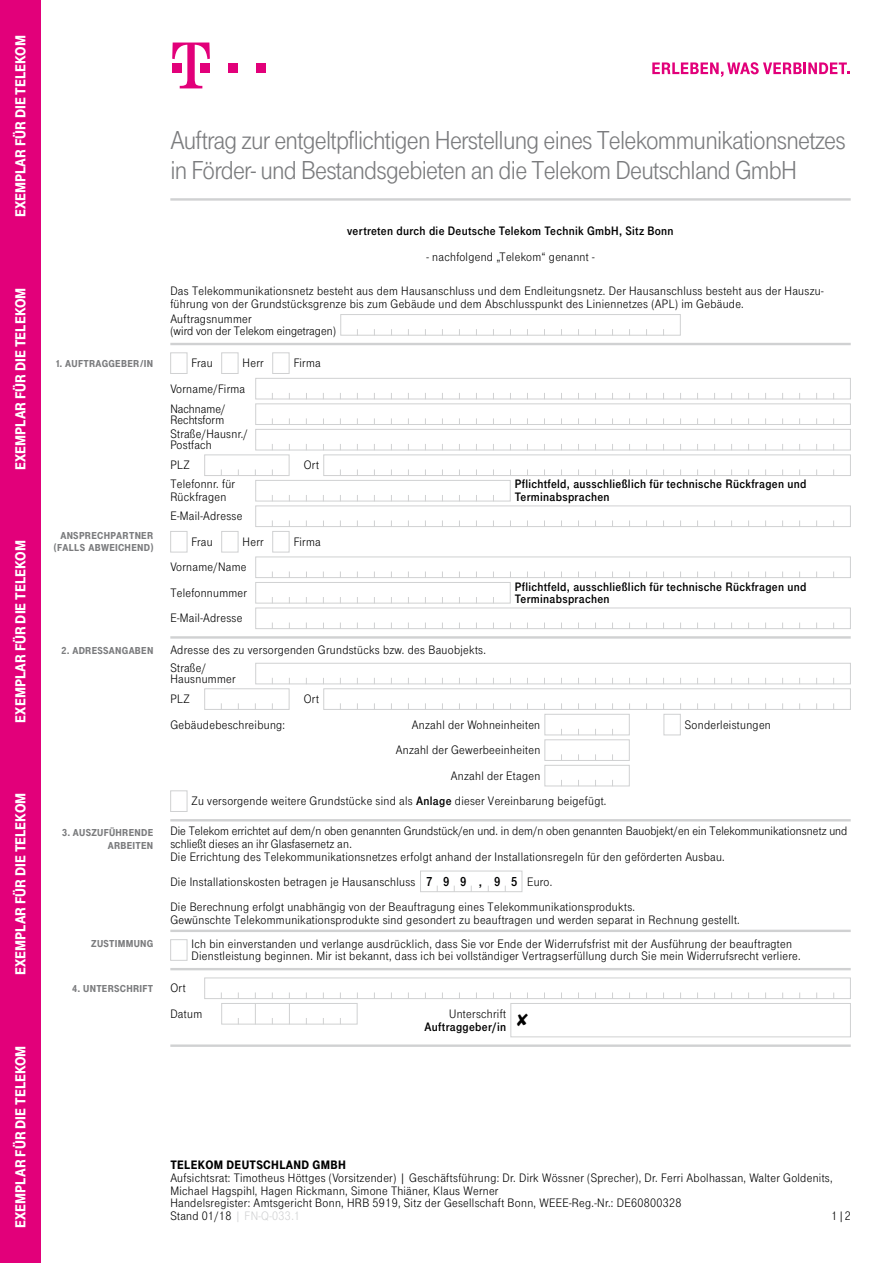
<style>
.page{position:relative;width:893px;height:1263px;background:#fff}
.page>*{position:absolute;margin:0;border:0;box-sizing:border-box;transform-origin:0 0}
.t1{font:27px/30px "Tele Grotesk Norm";letter-spacing:-.03em;color:#7b7c7e}
.t2{font:900 15px "Tele Grotesk Headline";color:#fff}
.t3{font:13.5px "Tele Grotesk Fett";color:#000}
.t4{font:12.75px/12.6px "Tele Grotesk Norm";letter-spacing:.025em;color:#000}
.t5{font:12.75px/12.6px "Tele Grotesk Norm";letter-spacing:.005em;color:#000}
.t6{font:12.75px/12.6px "Tele Grotesk Fett";letter-spacing:.025em;color:#000}
.t7{font:900 12.75px "Tele Grotesk Headline";letter-spacing:.025em;color:#000}
.t8{font:900 10.5px/12.6px "Tele Grotesk Headline";letter-spacing:.025em;color:#7b7c7e;text-align:right}
.s1{font-family:"Tele Grotesk Fett"}
.s2{color:#d0d1d2}
</style>
<div class="page">
<hr style="left:170px;top:198px;width:681px;height:3px;background:#d0d1d2">
<div style="left:420px;top:871px;width:102px;height:21px;border:1px solid #d0d1d2"></div>
<div style="left:204px;top:455px;width:85px;height:21px;border:1px solid #d0d1d2"></div>
<div style="left:255px;top:663px;width:596px;height:21px;border:1px solid #d0d1d2"></div>
<div style="left:204px;top:688px;width:85px;height:22px;border:1px solid #d0d1d2"></div>
<div style="left:323px;top:688px;width:528px;height:22px;border:1px solid #d0d1d2"></div>
<div style="left:340px;top:314px;width:341px;height:21px;border:1px solid #d0d1d2"></div>
<hr style="left:170px;top:343px;width:681px;height:2px;background:#d0d1d2">
<div style="left:170px;top:352px;width:17px;height:22px;border:1px solid #d0d1d2"></div>
<div style="left:221px;top:352px;width:17px;height:22px;border:1px solid #d0d1d2"></div>
<svg style="left:255px;top:352px;width:596px;height:175px"></svg>
<div style="left:255px;top:480px;width:255px;height:21px;border:1px solid #d0d1d2"></div>
<div style="left:170px;top:531px;width:17px;height:21px;border:1px solid #d0d1d2"></div>
<div style="left:221px;top:531px;width:17px;height:21px;border:1px solid #d0d1d2"></div>
<svg style="left:255px;top:531px;width:596px;height:98px"></svg>
<div style="left:255px;top:582px;width:255px;height:21px;border:1px solid #d0d1d2"></div>
<hr style="left:170px;top:636px;width:681px;height:3px;background:#d0d1d2">
<div style="left:545px;top:714px;width:85px;height:21px;border:1px solid #d0d1d2"></div>
<div style="left:545px;top:739px;width:85px;height:22px;border:1px solid #d0d1d2"></div>
<div style="left:545px;top:765px;width:85px;height:21px;border:1px solid #d0d1d2"></div>
<hr style="left:170px;top:819px;width:681px;height:2px;background:#d0d1d2">
<hr style="left:170px;top:930px;width:681px;height:2px;background:#d0d1d2">
<hr style="left:170px;top:968px;width:681px;height:2px;background:#d0d1d2">
<div style="left:204px;top:978px;width:647px;height:21px;border:1px solid #d0d1d2"></div>
<div style="left:510px;top:1003px;width:341px;height:34px;border:1px solid #d0d1d2"></div>
<hr style="left:170px;top:1044px;width:681px;height:3px;background:#d0d1d2">
<svg style="left:170px;top:790px;width:188px;height:235px"></svg>
<div style="left:664px;top:714px;width:17px;height:21px;border:1px solid #d0d1d2"></div>
<div style="left:228px;top:64px;width:10px;height:9px;background:#e2007a"></div>
<div style="left:256px;top:64px;width:10px;height:9px;background:#e2007a"></div>
<svg style="left:172px;top:43px;width:38px;height:45px"></svg>
<svg style="left:652px;top:62px;width:98px;height:15px"></svg>
<svg style="left:750px;top:62px;width:100px;height:12px"></svg>
<div style="left:0;top:0;width:41px;height:1263px;background:#e2007a"></div>
<p class="t2" style="left:12px;top:217px;width:184px;rotate:-90deg">Exemplar für die Telekom</p>
<p class="t2" style="left:12px;top:470px;width:184px;rotate:-90deg">Exemplar für die Telekom</p>
<p class="t2" style="left:12px;top:723px;width:184px;rotate:-90deg">Exemplar für die Telekom</p>
<p class="t2" style="left:12px;top:975px;width:184px;rotate:-90deg">Exemplar für die Telekom</p>
<p class="t2" style="left:12px;top:1228px;width:184px;rotate:-90deg">Exemplar für die Telekom</p>
<p class="t8" style="left:56px;top:357px;width:99px">1. AUFTRAGGEBER/IN</p>
<p class="t8" style="left:54px;top:529px;width:101px">ANSPRECHPARTNER (FALLS ABWEICHEND)</p>
<p class="t8" style="left:62px;top:644px;width:93px">2. ADRESSANGABEN</p>
<p class="t8" style="left:62px;top:827px;width:93px">3. AUSZUFÜHRENDE<br>ARBEITEN</p>
<p class="t8" style="left:91px;top:937px;width:64px">ZUSTIMMUNG</p>
<p class="t8" style="left:72px;top:982px;width:83px">4. UNTERSCHRIFT</p>
<h1 class="t1" style="left:170px;top:126px;width:677px">Auftrag zur entgeltpflichtigen Herstellung eines Telekommunikations netzes in Förder- und Bestandsgebieten an die Telekom Deutschland GmbH</h1>
<p class="t6" style="left:347px;top:225px;width:328px">vertreten durch die Deutsche Telekom Technik GmbH, Sitz Bonn</p>
<p class="t4" style="left:426px;top:250px;width:170px">- nachfolgend „Telekom“ genannt -</p>
<p class="t4" style="left:170px;top:285px;width:655px">Das Telekommunikationsnetz besteht aus dem Hausanschluss und dem Endleitungsnetz. Der Hausanschluss besteht aus der Hauszu - führung von der Grundstücksgrenze bis zum Gebäude und dem Abschlusspunkt des Liniennetzes (APL) im Gebäude.</p>
<p class="t5" style="left:170px;top:312px;width:167px">Auftragsnummer<br>(wird von der Telekom eingetragen)</p>
<p class="t4" style="left:192px;top:357px;width:23px">Frau</p>
<p class="t4" style="left:243px;top:357px;width:23px">Herr</p>
<p class="t4" style="left:294px;top:357px;width:29px">Firma</p>
<p class="t5" style="left:170px;top:379px;width:76px;line-height:20px">Vorname/Firma<br>Nachname/</p>
<p class="t4" style="left:170px;top:413px;width:79px;line-height:14.2px">Rechtsform<br>Straße/Hausnr./</p>
<p class="t4" style="left:170px;top:435px;width:43px;line-height:20px">Postfach<br>PLZ</p>
<p class="t4" style="left:304px;top:459px;width:17px">Ort</p>
<p class="t4" style="left:170px;top:478px;width:66px">Telefonnr. für<br>Rückfragen</p>
<p class="t4" style="left:192px;top:535px;width:23px">Frau</p>
<p class="t4" style="left:243px;top:535px;width:23px">Herr</p>
<p class="t4" style="left:294px;top:535px;width:29px">Firma</p>
<p class="t4" style="left:170px;top:510px;width:74px">E-Mail-Adresse</p>
<p class="t4" style="left:170px;top:561px;width:78px">Vorname/Name</p>
<p class="t4" style="left:170px;top:586px;width:78px">Telefonnummer</p>
<p class="t4" style="left:170px;top:612px;width:74px">E-Mail-Adresse</p>
<p class="t4" style="left:170px;top:641px;width:317px;line-height:17.7px">Adresse des zu versorgenden Grundstücks bzw. des Bauobjekts.<br>Straße/</p>
<p class="t4" style="left:170px;top:669px;width:67px;line-height:20px">Hausnummer<br>PLZ</p>
<p class="t4" style="left:304px;top:693px;width:17px">Ort</p>
<p class="t6" style="left:515px;top:478px;width:293px">Pflichtfeld, ausschließlich für technische Rückfragen und<br>Terminabsprachen</p>
<p class="t6" style="left:515px;top:580px;width:293px">Pflichtfeld, ausschließlich für technische Rückfragen und<br>Terminabsprachen</p>
<p class="t4" style="left:170px;top:718px;width:116px">Gebäudebeschreibung:</p>
<p class="t4" style="left:396px;top:712px;width:146px;line-height:25.5px;text-align:right">Anzahl der Wohnein heiten<br>Anzahl der Gewerbeeinheiten<br>Anzahl der Etagen</p>
<p class="t4" style="left:192px;top:795px;width:416px">Zu versorgende weitere Grundstücke sind als <span class="s1">Anlage</span> dieser Vereinbarung beigefügt.</p>
<p class="t4" style="left:685px;top:718px;width:87px">Sonderleistungen</p>
<p class="t5" style="left:170px;top:825px;width:679px">Die Telekom errichtet auf dem/n oben genannten Grundstück/en und. in dem/n oben genannten Bauobjekt/en ein Telekommunikations netz und schließt dieses an ihr Glasfasernetz an.<br>Die Errichtung des Telekommunikationsnetzes erfolgt anhand der Installationsregeln für den geförderten Ausbau.</p>
<p class="t4" style="left:170px;top:876px;width:247px">Die Installationskosten betragen je Hausanschluss</p>
<p class="t3" style="left:426px;top:874px;width:93px">799 , 95</p>
<p class="t4" style="left:170px;top:869px;width:466px;line-height:25.3px;text-indent:357px">Euro.<br>Die Berechnung erfolgt unabhängig von der Beauftragung eines Telekommunikationsprodukts.</p>
<p class="t4" style="left:170px;top:914px;width:571px">Gewünschte Telekommunikationsprodukte sind gesondert zu beauftragen und werden separat in Rechnung gestellt.</p>
<p class="t4" style="left:192px;top:937px;width:611px">Ich bin einverstanden und verlange ausdrücklich, dass Sie vor Ende der Widerrufsfrist mit der Ausführung der beauftragten<br>Dienstleistung beginnen. Mir ist bekannt, dass ich bei vollständiger Vertragserfüllung durch Sie mein Widerrufsrecht verliere.</p>
<p class="t4" style="left:170px;top:982px;width:17px">Ort</p>
<p class="t4" style="left:170px;top:1007px;width:33px">Datum</p>
<p class="t4" style="left:449px;top:1007px;width:59px">Unterschrift</p>
<p class="t6" style="left:424px;top:1020px;width:83px">Auftraggeber/in</p>
<p class="t7" style="left:170px;top:1158px;width:177px">TELEKOM DEUTSCHLAND GMBH</p>
<p class="t4" style="left:170px;top:1171px;width:664px">Aufsichtsrat: Timotheus Höttges (Vorsitzender) | Geschäftsführung: Dr. Dirk Wössner (Sprecher), Dr. Ferri Abolhassan, Walter Goldenits, Michael Hagspihl, Hagen Rickmann, Simone Thiäner, Klaus Werner<br>Handelsregister: Amtsgericht Bonn, HRB 5919, Sitz der Gesellschaft Bonn, WEEE-Reg.-Nr.: DE60800328<br>Stand 01/18 <span class="s2">| FN-Q-033.1</span></p>
<p class="t4" style="left:832px;top:1209px;width:21px">1|2</p>
</div>
